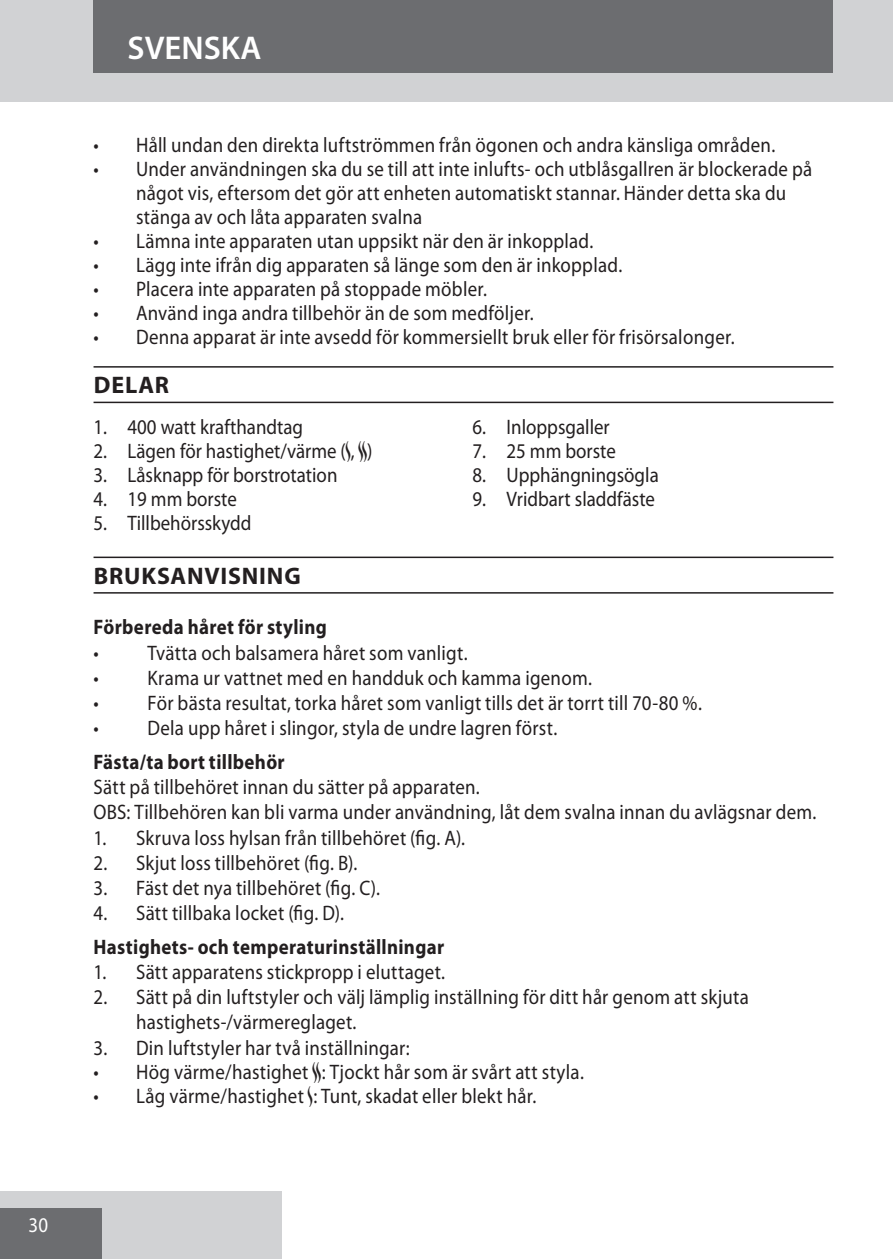
<style>
.page{position:relative;width:893px;height:1259px;background:#fff}
.page>*{position:absolute;margin:0;border:0;box-sizing:border-box;transform-origin:0 0}
.t1{font:600 33px "Myriad Pro";color:#fff}
.heading{font:700 24px "Myriad Pro";letter-spacing:.035em;color:#231f20}
.default_numbers{font:21px/24px "Myriad Pro";letter-spacing:.01em;color:#231f20;scale:.9 1}
.Subheading{font:700 21px "Myriad Pro";letter-spacing:.02em;color:#231f20;scale:.9 1}
.t2{font:21px "Myriad Pro";color:#fff;scale:.9 1}
.s1{font-family:"Myriad Bitsn Bobs"}
</style>
<div class="page">
<div style="left:0;top:0;width:893px;height:102px;background:#d1d2d4"></div>
<div style="left:0;top:1191px;width:282px;height:68px;background:#d1d2d4"></div>
<div style="left:0;top:1208px;width:102px;height:51px;background:#6c6d70"></div>
<div style="left:94px;top:0;width:739px;height:73px;background:#6c6d70"></div>
<hr style="left:94px;top:366px;width:739px;height:2px;background:#231f20">
<hr style="left:94px;top:402px;width:739px;height:1px;background:#231f20">
<hr style="left:94px;top:556px;width:739px;height:2px;background:#231f20">
<hr style="left:94px;top:592px;width:739px;height:1px;background:#231f20">
<p class="t2" style="left:29px;top:1213px;width:23px">30</p>
<p class="t1" style="left:128px;top:29px;width:135px">SVENSKA</p>
<p class="default_numbers" style="left:94px;top:133px;width:759px">• Håll undan den direkta luftströmmen från ögonen och andra känsliga områden.</p>
<p class="default_numbers" style="left:136px;top:157px;width:753px;text-indent:-43px">• Under användningen ska du se till att inte inlufts- och utblåsgallren är blockerade på något vis, eftersom det gör att enheten automatiskt stannar. Händer detta ska du stänga av och låta apparaten svalna</p>
<p class="default_numbers" style="left:94px;top:229px;width:557px">• Lämna inte apparaten utan uppsikt när den är inkopplad.</p>
<p class="default_numbers" style="left:94px;top:253px;width:589px">• Lägg inte ifrån dig apparaten så länge som den är inkopplad.</p>
<p class="default_numbers" style="left:94px;top:277px;width:439px">• Placera inte apparaten på stoppade möbler.</p>
<p class="default_numbers" style="left:94px;top:301px;width:490px">• Använd inga andra tillbehör än de som medföljer.</p>
<p class="default_numbers" style="left:94px;top:325px;width:714px">• Denna apparat är inte avsedd för kommersiellt bruk eller för frisörsalonger.</p>
<p class="heading" style="left:94px;top:371px;width:77px">DELAR</p>
<p class="default_numbers" style="left:94px;top:415px;width:234px">1. 400 watt krafthandtag</p>
<p class="default_numbers" style="left:94px;top:439px;width:311px">2. Lägen för hastighet/värme (<span class="s1">N</span>, <span class="s1">O</span>)</p>
<p class="default_numbers" style="left:94px;top:463px;width:273px">3. Låsknapp för borstrotation</p>
<p class="default_numbers" style="left:94px;top:487px;width:161px">4. 19 mm borste</p>
<p class="default_numbers" style="left:94px;top:511px;width:177px">5. Tillbehörsskydd</p>
<p class="default_numbers" style="left:472px;top:415px;width:154px">6. Inloppsgaller</p>
<p class="default_numbers" style="left:472px;top:439px;width:161px">7. 25 mm borste</p>
<p class="default_numbers" style="left:472px;top:463px;width:208px">8. Upphängningsögla</p>
<p class="default_numbers" style="left:472px;top:487px;width:204px">9. Vridbart sladdfäste</p>
<p class="heading" style="left:94px;top:562px;width:208px">BRUKSANVISNING</p>
<p class="Subheading" style="left:94px;top:615px;width:261px">Förbereda håret för styling</p>
<p class="default_numbers" style="left:94px;top:641px;width:417px">• Tvätta och balsamera håret som vanligt.</p>
<p class="default_numbers" style="left:94px;top:666px;width:555px">• Krama ur vattnet med en handduk och kamma igenom.</p>
<p class="default_numbers" style="left:94px;top:691px;width:677px">• För bästa resultat, torka håret som vanligt tills det är torrt till 70-80 %.</p>
<p class="default_numbers" style="left:94px;top:716px;width:517px">• Dela upp håret i slingor, styla de undre lagren först.</p>
<p class="Subheading" style="left:94px;top:750px;width:214px">Fästa/ta bort tillbehör</p>
<p class="default_numbers" style="left:94px;top:775px;width:431px">Sätt på tillbehöret innan du sätter på apparaten.</p>
<p class="default_numbers" style="left:94px;top:800px;width:805px">OBS: Tillbehören kan bli varma under användning, låt dem svalna innan du avlägsnar dem.</p>
<p class="default_numbers" style="left:94px;top:826px;width:414px">1. Skruva loss hylsan från tillbehöret (fig. A).</p>
<p class="default_numbers" style="left:94px;top:851px;width:295px">2. Skjut loss tillbehöret (fig. B).</p>
<p class="default_numbers" style="left:94px;top:876px;width:320px">3. Fäst det nya tillbehöret (fig. C).</p>
<p class="default_numbers" style="left:94px;top:901px;width:280px">4. Sätt tillbaka locket (fig. D).</p>
<p class="Subheading" style="left:94px;top:935px;width:391px">Hastighets- och temperaturinställningar</p>
<p class="default_numbers" style="left:94px;top:960px;width:392px">1. Sätt apparatens stickpropp i eluttaget.</p>
<p class="default_numbers" style="left:136px;top:985px;width:682px;line-height:25.2px;text-indent:-43px">2. Sätt på din luftstyler och välj lämplig inställning för ditt hår genom att skjuta hastighets-/värmereglaget.</p>
<p class="default_numbers" style="left:94px;top:1036px;width:353px">3. Din luftstyler har två inställningar:</p>
<p class="default_numbers" style="left:94px;top:1060px;width:546px">• Hög värme/hastighet <span class="s1">O</span>: Tjockt hår som är svårt att styla.</p>
<p class="default_numbers" style="left:94px;top:1084px;width:493px">• Låg värme/hastighet <span class="s1">N</span>: Tunt, skadat eller blekt hår.</p>
</div>
